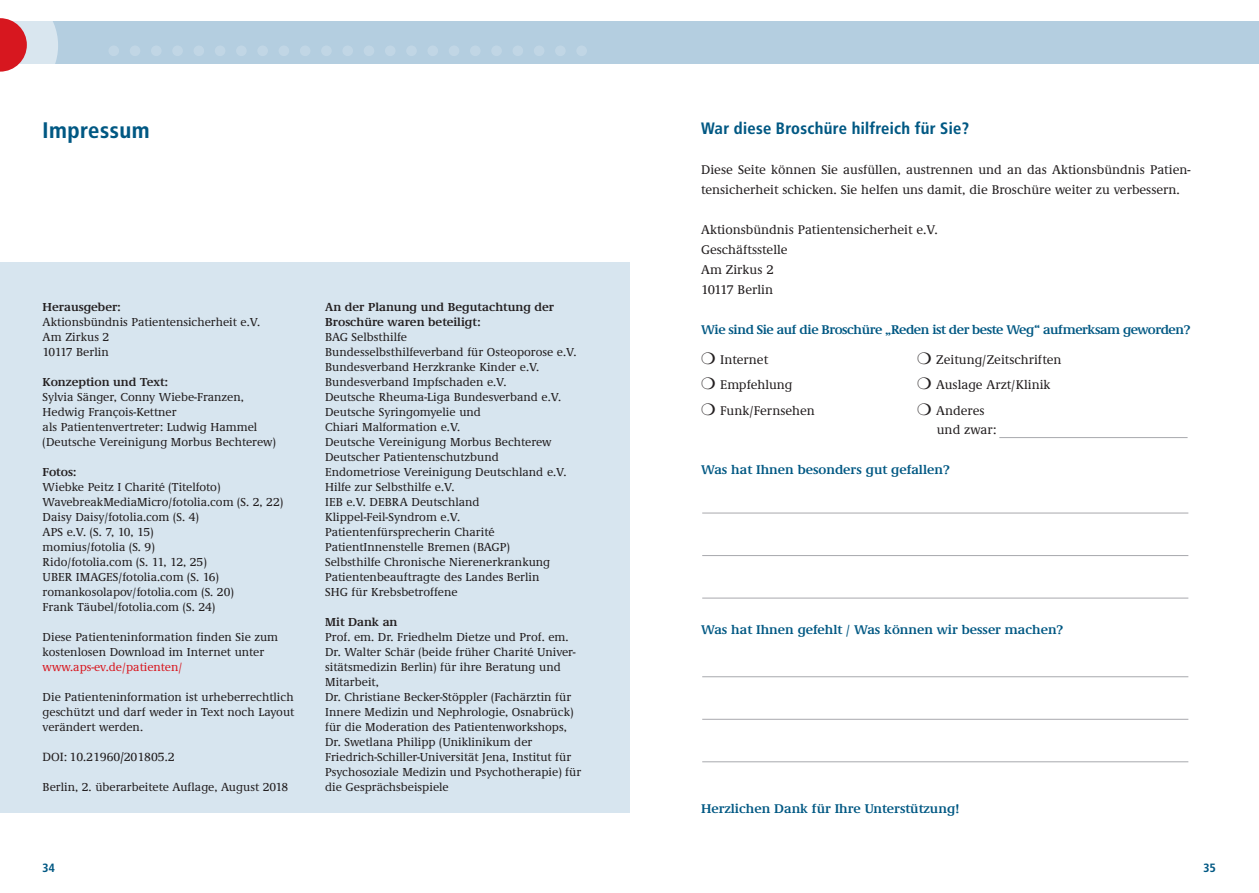
<style>
.page{position:relative;width:1259px;height:893px;background:#fff}
.page>*{position:absolute;margin:0;border:0;box-sizing:border-box;transform-origin:0 0}
._1_Headline{font:700 22.5px "Transit";color:#005883}
._3_Aufzählung{font:700 16.5px "Transit";color:#005883}
._3_Aufzählung-2{font:500 13.05px/20px "Demos EF";color:#231f20}
._3_Aufzählung-3{font:600 13.05px "Demos EF";color:#005883}
._3_Aufzählung-4{font:600 13.05px "Demos EF";letter-spacing:-.03em;color:#005883}
._3_Aufzählung-5{font:500 12px/15px "Demos EF";color:#231f20}
._3_Aufzählung-6{font:600 12px "Demos EF";color:#231f20}
.Copy{font:500 12px "Demos EF";color:#231f20}
._3_Aufzählung-7{font:500 12px "Demos EF";color:#d7171f}
._3_Aufzählung-8{font:12px "Demos Com";color:#231f20}
.Copy-2{font:600 12px "Demos EF";color:#231f20}
.t1{font:700 12px "Transit";color:#005883}
</style>
<div class="page">
<div style="left:0;top:21px;width:629px;height:43px;background:#b4cee0"></div>
<div style="left:629px;top:21px;width:630px;height:43px;background:#b4cee0"></div>
<div style="left:108px;top:45px;width:11px;height:11px;background:#c1d6e5;border-radius:50%"></div>
<div style="left:130px;top:45px;width:10px;height:11px;background:#c1d6e5;border-radius:50%"></div>
<div style="left:151px;top:45px;width:11px;height:11px;background:#c1d6e5;border-radius:50%"></div>
<div style="left:172px;top:45px;width:11px;height:11px;background:#c1d6e5;border-radius:50%"></div>
<div style="left:193px;top:45px;width:11px;height:11px;background:#c1d6e5;border-radius:50%"></div>
<div style="left:215px;top:45px;width:10px;height:11px;background:#c1d6e5;border-radius:50%"></div>
<div style="left:236px;top:45px;width:11px;height:11px;background:#c1d6e5;border-radius:50%"></div>
<div style="left:257px;top:45px;width:11px;height:11px;background:#c1d6e5;border-radius:50%"></div>
<div style="left:279px;top:45px;width:10px;height:11px;background:#c1d6e5;border-radius:50%"></div>
<div style="left:300px;top:45px;width:10px;height:11px;background:#c1d6e5;border-radius:50%"></div>
<div style="left:321px;top:45px;width:11px;height:11px;background:#c1d6e5;border-radius:50%"></div>
<div style="left:342px;top:45px;width:11px;height:11px;background:#c1d6e5;border-radius:50%"></div>
<div style="left:364px;top:45px;width:10px;height:11px;background:#c1d6e5;border-radius:50%"></div>
<div style="left:385px;top:45px;width:10px;height:11px;background:#c1d6e5;border-radius:50%"></div>
<div style="left:406px;top:45px;width:11px;height:11px;background:#c1d6e5;border-radius:50%"></div>
<div style="left:427px;top:45px;width:11px;height:11px;background:#c1d6e5;border-radius:50%"></div>
<div style="left:449px;top:45px;width:10px;height:11px;background:#c1d6e5;border-radius:50%"></div>
<div style="left:470px;top:45px;width:10px;height:11px;background:#c1d6e5;border-radius:50%"></div>
<div style="left:491px;top:45px;width:11px;height:11px;background:#c1d6e5;border-radius:50%"></div>
<div style="left:512px;top:45px;width:11px;height:11px;background:#c1d6e5;border-radius:50%"></div>
<div style="left:534px;top:45px;width:10px;height:11px;background:#c1d6e5;border-radius:50%"></div>
<div style="left:555px;top:45px;width:11px;height:11px;background:#c1d6e5;border-radius:50%"></div>
<div style="left:576px;top:45px;width:11px;height:11px;background:#c1d6e5;border-radius:50%"></div>
<svg style="left:0;top:18px;width:58px;height:54px"></svg>
<div style="left:0;top:263px;width:629px;height:550px;background:#d7e5ef"></div>
<hr style="left:702px;top:513px;width:486px;height:1px;background:#a8a9ad">
<hr style="left:702px;top:676px;width:486px;height:1px;background:#a8a9ad">
<hr style="left:702px;top:555px;width:486px;height:1px;background:#a8a9ad">
<hr style="left:702px;top:598px;width:486px;height:1px;background:#a8a9ad">
<hr style="left:702px;top:719px;width:486px;height:1px;background:#a8a9ad">
<hr style="left:702px;top:761px;width:486px;height:1px;background:#a8a9ad">
<hr style="left:999px;top:437px;width:188px;height:1px;background:#a8a9ad">
<p class="_1_Headline" style="left:43px;top:117px;width:109px">Impressum</p>
<p class="Copy-2" style="left:43px;top:301px;width:80px">Herausgeber:</p>
<p class="Copy" style="left:43px;top:316px;width:219px">Aktionsbündnis Patientensicherheit e.V.</p>
<p class="Copy" style="left:43px;top:331px;width:68px">Am Zirkus 2</p>
<p class="Copy" style="left:43px;top:346px;width:68px">10117 Berlin</p>
<p class="_3_Aufzählung-6" style="left:43px;top:376px;width:127px">Konzeption und Text:</p>
<p class="_3_Aufzählung-5" style="left:43px;top:390px;width:203px">Sylvia Sänger, Conny Wiebe-Franzen,</p>
<p class="_3_Aufzählung-5" style="left:43px;top:405px;width:135px">Hedwig François-Kettner</p>
<p class="_3_Aufzählung-5" style="left:43px;top:420px;width:216px">als Patientenvertreter: Ludwig Hammel</p>
<p class="_3_Aufzählung-5" style="left:43px;top:435px;width:235px">(Deutsche Vereinigung Morbus Bechterew)</p>
<p class="_3_Aufzählung-6" style="left:43px;top:466px;width:35px">Fotos:</p>
<p class="_3_Aufzählung-5" style="left:43px;top:480px;width:179px">Wiebke Peitz I Charité (Titelfoto)</p>
<p class="_3_Aufzählung-5" style="left:43px;top:495px;width:242px">WavebreakMediaMicro/fotolia.com (S. 2, 22)</p>
<p class="_3_Aufzählung-5" style="left:43px;top:510px;width:158px">Daisy Daisy/fotolia.com (S. 4)</p>
<p class="_3_Aufzählung-5" style="left:43px;top:525px;width:112px">APS e.V. (S. 7, 10, 15)</p>
<p class="_3_Aufzählung-5" style="left:43px;top:540px;width:114px">momius/fotolia (S. 9)</p>
<p class="_3_Aufzählung-5" style="left:43px;top:555px;width:166px">Rido/fotolia.com (S. 11, 12, 25)</p>
<p class="_3_Aufzählung-5" style="left:43px;top:570px;width:178px">UBER IMAGES/fotolia.com (S. 16)</p>
<p class="_3_Aufzählung-5" style="left:43px;top:585px;width:193px">romankosolapov/fotolia.com (S. 20)</p>
<p class="_3_Aufzählung-5" style="left:43px;top:600px;width:174px">Frank Täubel/fotolia.com (S. 24)</p>
<p class="_3_Aufzählung-5" style="left:43px;top:630px;width:237px">Diese Patienteninformation finden Sie zum kostenlosen Download im Internet unter</p>
<p class="_3_Aufzählung-7" style="left:43px;top:661px;width:141px">www.aps-ev.de/patienten/</p>
<p class="_3_Aufzählung-5" style="left:43px;top:690px;width:253px;text-align:justify">Die Patienteninformation ist urheberrechtlich geschützt und darf weder in Text noch Layout verändert werden.</p>
<p class="_3_Aufzählung-8" style="left:43px;top:750px;width:133px">DOI: 10.21960/201805.2</p>
<p class="_3_Aufzählung-5" style="left:43px;top:780px;width:247px">Berlin, 2. überarbeitete Auflage, August 2018</p>
<p class="_3_Aufzählung-6" style="left:325px;top:300px;width:230px">An der Planung und Begutachtung der</p>
<p class="_3_Aufzählung-6" style="left:325px;top:315px;width:157px">Broschüre waren beteiligt:</p>
<p class="_3_Aufzählung-5" style="left:325px;top:330px;width:83px">BAG Selbsthilfe</p>
<p class="_3_Aufzählung-5" style="left:325px;top:345px;width:253px">Bundesselbsthilfeverband für Osteoporose e.V.</p>
<p class="_3_Aufzählung-5" style="left:325px;top:360px;width:216px">Bundesverband Herzkranke Kinder e.V.</p>
<p class="_3_Aufzählung-5" style="left:325px;top:375px;width:183px">Bundesverband Impfschaden e.V.</p>
<p class="_3_Aufzählung-5" style="left:325px;top:390px;width:237px">Deutsche Rheuma-Liga Bundesverband e.V.</p>
<p class="_3_Aufzählung-5" style="left:325px;top:405px;width:157px">Deutsche Syringomyelie und</p>
<p class="_3_Aufzählung-5" style="left:325px;top:420px;width:137px">Chiari Malformation e.V.</p>
<p class="_3_Aufzählung-5" style="left:325px;top:435px;width:228px">Deutsche Vereinigung Morbus Bechterew</p>
<p class="_3_Aufzählung-5" style="left:325px;top:450px;width:175px">Deutscher Patientenschutzbund</p>
<p class="_3_Aufzählung-5" style="left:325px;top:465px;width:243px">Endometriose Vereinigung Deutschland e.V.</p>
<p class="_3_Aufzählung-5" style="left:325px;top:480px;width:131px">Hilfe zur Selbsthilfe e.V.</p>
<p class="_3_Aufzählung-5" style="left:325px;top:495px;width:156px">IEB e.V. DEBRA Deutschland</p>
<p class="_3_Aufzählung-5" style="left:325px;top:510px;width:136px">Klippel-Feil-Syndrom e.V.</p>
<p class="_3_Aufzählung-5" style="left:325px;top:525px;width:171px">Patientenfürsprecherin Charité</p>
<p class="_3_Aufzählung-5" style="left:325px;top:540px;width:186px">PatientInnenstelle Bremen (BAGP)</p>
<p class="_3_Aufzählung-5" style="left:325px;top:555px;width:227px">Selbsthilfe Chronische Nierenerkrankung</p>
<p class="_3_Aufzählung-5" style="left:325px;top:570px;width:216px">Patientenbeauftragte des Landes Berlin</p>
<p class="_3_Aufzählung-5" style="left:325px;top:585px;width:134px">SHG für Krebsbetroffene</p>
<p class="_3_Aufzählung-6" style="left:325px;top:615px;width:74px">Mit Dank an</p>
<p class="_3_Aufzählung-5" style="left:325px;top:630px;width:252px">Prof. em. Dr. Friedhelm Dietze und Prof. em.<br>Dr. Walter Schär (beide früher Charité Univer&shy;sitätsmedizin Berlin) für ihre Beratung und Mitarbeit,</p>
<p class="_3_Aufzählung-5" style="left:325px;top:690px;width:250px">Dr. Christiane Becker-Stöppler (Fachärztin für<br>Innere Medizin und Nephrologie, Osnabrück) für die Moderation des Patientenworkshops,</p>
<p class="_3_Aufzählung-5" style="left:325px;top:735px;width:258px">Dr. Swetlana Philipp (Uniklinikum der Friedrich-Schiller-Universität Jena, Institut für Psychosoziale Medizin und Psychotherapie) für die Gesprächsbeispiele</p>
<p class="_3_Aufzählung" style="left:701px;top:118px;width:270px">War diese Broschüre hilfreich für Sie?</p>
<p class="_3_Aufzählung-2" style="left:701px;top:160px;width:491px">Diese Seite können Sie ausfüllen, austrennen und an das Aktionsbündnis Patien&shy;tensicherheit schicken. Sie helfen uns damit, die Broschüre weiter zu verbessern.</p>
<p class="_3_Aufzählung-2" style="left:701px;top:220px;width:238px">Aktionsbündnis Patientensicherheit e.V.</p>
<p class="_3_Aufzählung-2" style="left:701px;top:240px;width:88px">Geschäftsstelle</p>
<p class="_3_Aufzählung-2" style="left:701px;top:260px;width:74px">Am Zirkus 2</p>
<p class="_3_Aufzählung-2" style="left:701px;top:280px;width:73px">10117 Berlin</p>
<p class="_3_Aufzählung-4" style="left:701px;top:322px;width:491px">Wie sind Sie auf die Broschüre „Reden ist der beste Weg“ aufmerksam geworden?</p>
<p class="_3_Aufzählung-2" style="left:720px;top:350px;width:50px">Internet</p>
<p class="_3_Aufzählung-2" style="left:936px;top:350px;width:127px">Zeitung/Zeitschriften</p>
<p class="_3_Aufzählung-2" style="left:720px;top:375px;width:74px">Empfehlung</p>
<p class="_3_Aufzählung-2" style="left:936px;top:375px;width:116px">Auslage Arzt/Klinik</p>
<p class="_3_Aufzählung-2" style="left:720px;top:401px;width:96px">Funk/Fernsehen</p>
<p class="_3_Aufzählung-2" style="left:936px;top:401px;width:62px;line-height:18.8px">Anderes und zwar:</p>
<p class="_3_Aufzählung-3" style="left:701px;top:462px;width:250px">Was hat Ihnen besonders gut gefallen?</p>
<p class="_3_Aufzählung-3" style="left:701px;top:622px;width:364px">Was hat Ihnen gefehlt / Was können wir besser machen?</p>
<p class="_3_Aufzählung-3" style="left:701px;top:802px;width:260px">Herzlichen Dank für Ihre Unterstützung!</p>
<p class="t1" style="left:43px;top:861px;width:14px">34</p>
<p class="t1" style="left:1203px;top:861px;width:14px">35</p>
</div>
